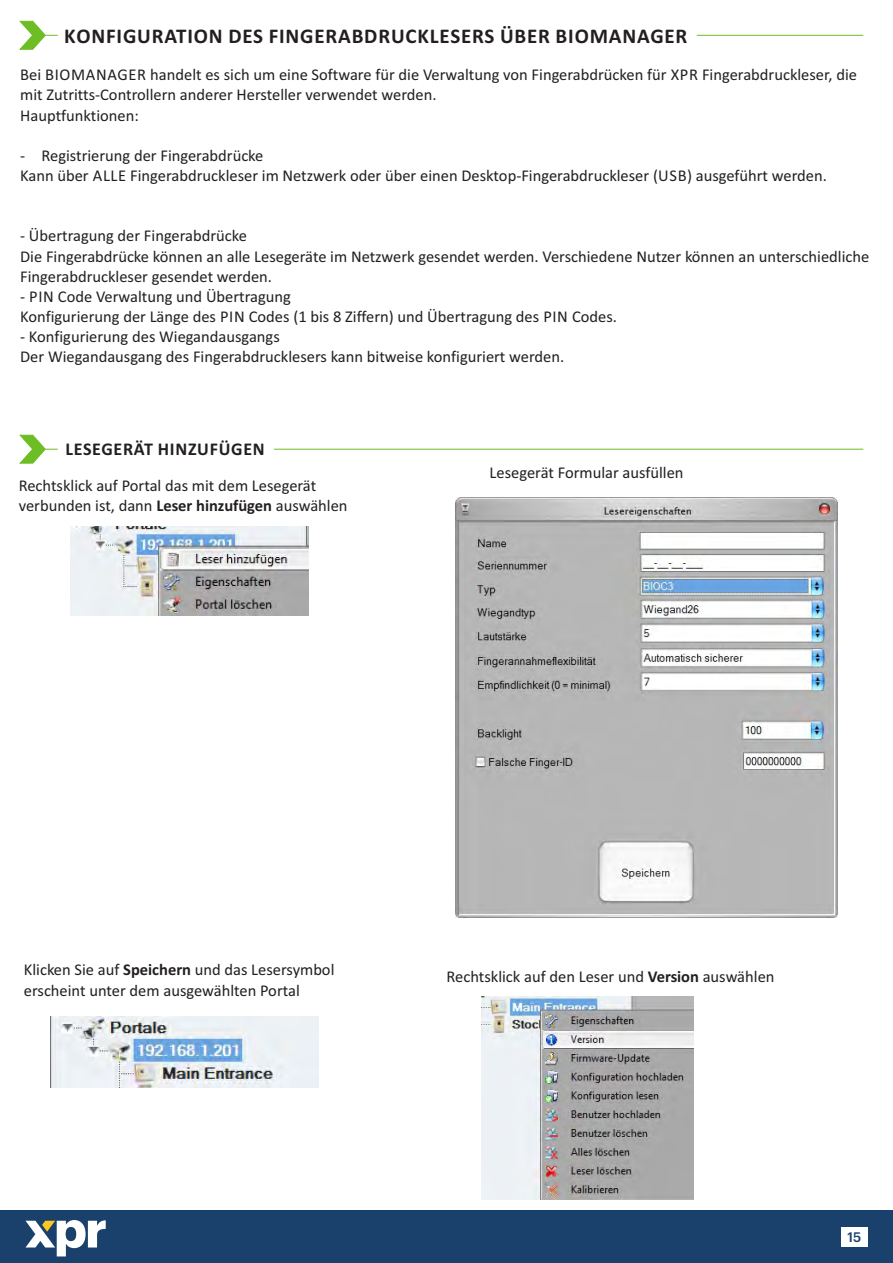
<style>
.page{position:relative;width:893px;height:1263px;background:#fff}
.page>*{position:absolute;margin:0;border:0;box-sizing:border-box;transform-origin:0 0}
.t1{font:700 21px "Calibri";letter-spacing:.04em;color:#231f20}
.t2{font:700 18px "Calibri";letter-spacing:.04em;color:#231f20}
.t3{font:16.5px/20.1px "Calibri";color:#231f20}
.t4{font:500 13.5px "Graphik";color:#19416c}
.s1{font-weight:700}
</style>
<div class="page">
<hr style="left:45px;top:449px;width:818px;height:1px;background:#6dbd24">
<div style="left:58px;top:440px;width:216px;height:18px;background:#fff"></div>
<svg style="left:19px;top:434px;width:27px;height:30px"></svg>
<hr style="left:45px;top:35px;width:818px;height:1px;background:#6dbd24">
<div style="left:58px;top:26px;width:638px;height:18px;background:#fff"></div>
<svg style="left:19px;top:20px;width:27px;height:30px"></svg>
<img style="left:71px;top:526px;width:238px;height:89px">
<img style="left:455px;top:498px;width:382px;height:420px">
<img style="left:51px;top:1017px;width:267px;height:71px">
<img style="left:482px;top:996px;width:212px;height:203px">
<div style="left:0;top:1210px;width:893px;height:53px;background:#19416c"></div>
<svg style="left:26px;top:1220px;width:80px;height:36px"></svg>
<div style="left:841px;top:1227px;width:26px;height:19px;background:#fff"></div>
<p class="t1" style="left:64px;top:27px;width:625px">KONFIGURATION DES FINGERABDRUCKLESERS ÜBER BIOMANAGER</p>
<p class="t3" style="left:20px;top:66px;width:838px">Bei BIOMANAGER handelt es sich um eine Software für die Verwaltung von Fingerabdrücken für XPR Fingerabdruckleser, die mit Zutritts-Controllern anderer Hersteller verwendet werden.<br>Hauptfunktionen:</p>
<p class="t3" style="left:20px;top:147px;width:808px">- Registrierung der Fingerabdrücke<br>Kann über ALLE Fingerabdruckleser im Netzwerk oder über einen Desktop-Fingerabdruckleser (USB) ausgeführt werden.</p>
<p class="t3" style="left:20px;top:227px;width:851px">- Übertragung der Fingerabdrücke<br>Die Fingerabdrücke können an alle Lesegeräte im Netzwerk gesendet werden. Verschiedene Nutzer können an unterschiedliche<br>Fingerabdruckleser gesendet werden.</p>
<p class="t3" style="left:20px;top:288px;width:598px">- PIN Code Verwaltung und Übertragung<br>Konfigurierung der Länge des PIN Codes (1 bis 8 Ziffern) und Übertragung des PIN Codes.</p>
<p class="t3" style="left:20px;top:328px;width:546px">- Konfigurierung des Wiegandausgangs<br>Der Wiegandausgang des Fingerabdrucklesers kann bitweise konfiguriert werden.</p>
<p class="t2" style="left:65px;top:441px;width:201px">LESEGERÄT HINZUFÜGEN</p>
<p class="t3" style="left:19px;top:477px;width:330px">Rechtsklick auf Portal das mit dem Lesegerät verbunden ist, dann <span class="s1">Leser hinzufügen</span> auswählen</p>
<p class="t3" style="left:490px;top:464px;width:195px">Lesegerät Formular ausfüllen</p>
<p class="t3" style="left:24px;top:961px;width:312px">Klicken Sie auf <span class="s1">Speichern</span> und das Lesersymbol erscheint unter dem ausgewählten Portal</p>
<p class="t3" style="left:446px;top:967px;width:330px">Rechtsklick auf den Leser und <span class="s1">Version</span> auswählen</p>
<p class="t4" style="left:847px;top:1230px;width:15px">15</p>
</div>
